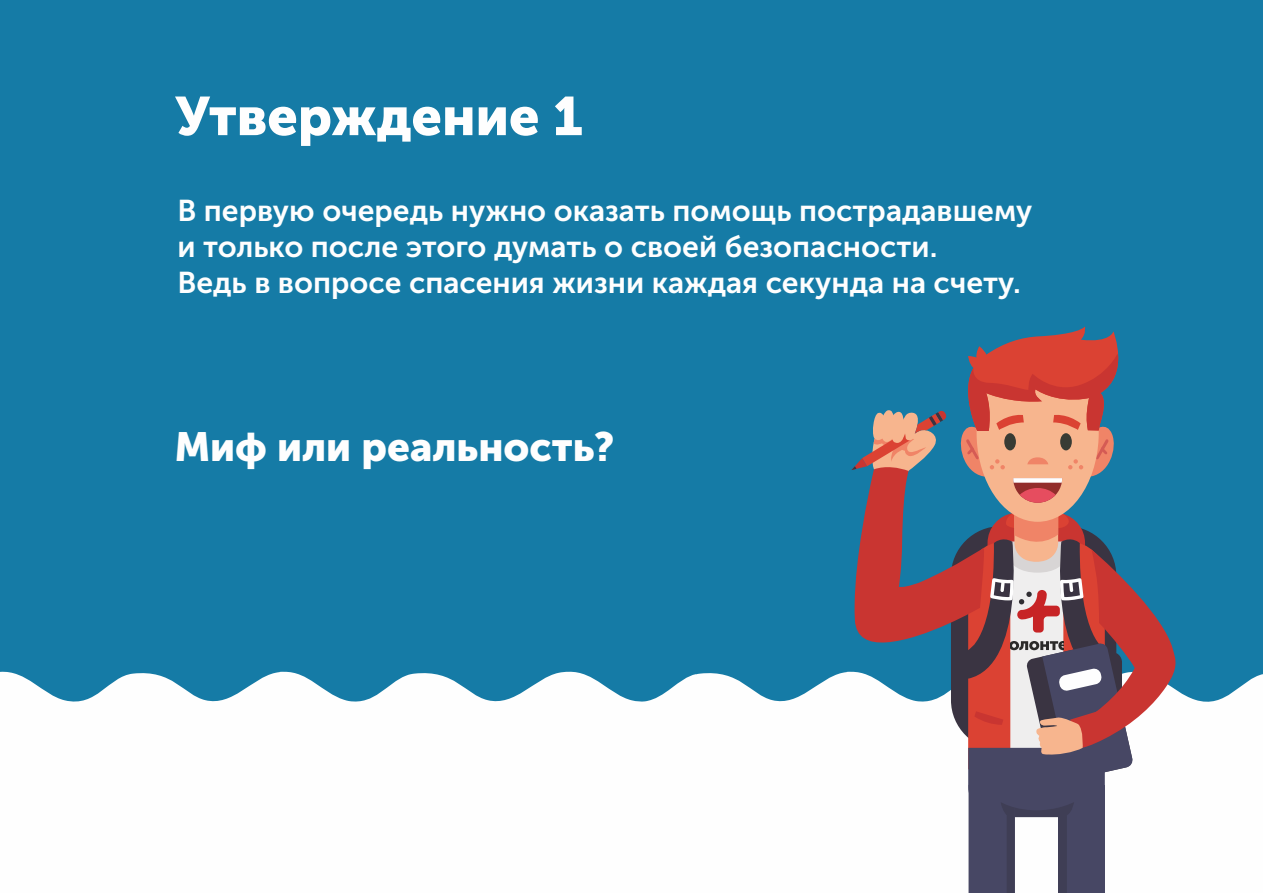
<style>
.page{position:relative;width:1263px;height:893px;background:#157ba6}
.page>*{position:absolute;margin:0;border:0;box-sizing:border-box;transform-origin:0 0}
.t1{font:54px "Museo Sans Cyrl 900";color:#fefefe}
.t2{font:40.5px "Museo Sans Cyrl 900";color:#fefefe}
.t3{font:30px/36px "Museo Sans Cyrl 700";color:#fefefe}
</style>
<div class="page">
<svg style="left:0;top:671px;width:1263px;height:222px;background:#edf4f7"></svg>
<svg style="left:851px;top:327px;width:326px;height:566px"></svg>
<h1 class="t1" style="left:175px;top:95px;width:409px">Утверждение 1</h1>
<p class="t3" style="left:177px;top:195px;width:856px">В первую очередь нужно оказать помощь пострадавшему и только после этого думать о своей безопасности.<br>Ведь в вопросе спасения жизни каждая секунда на счету.</p>
<h2 class="t2" style="left:175px;top:431px;width:441px">Миф или реальность?</h2>
</div>
